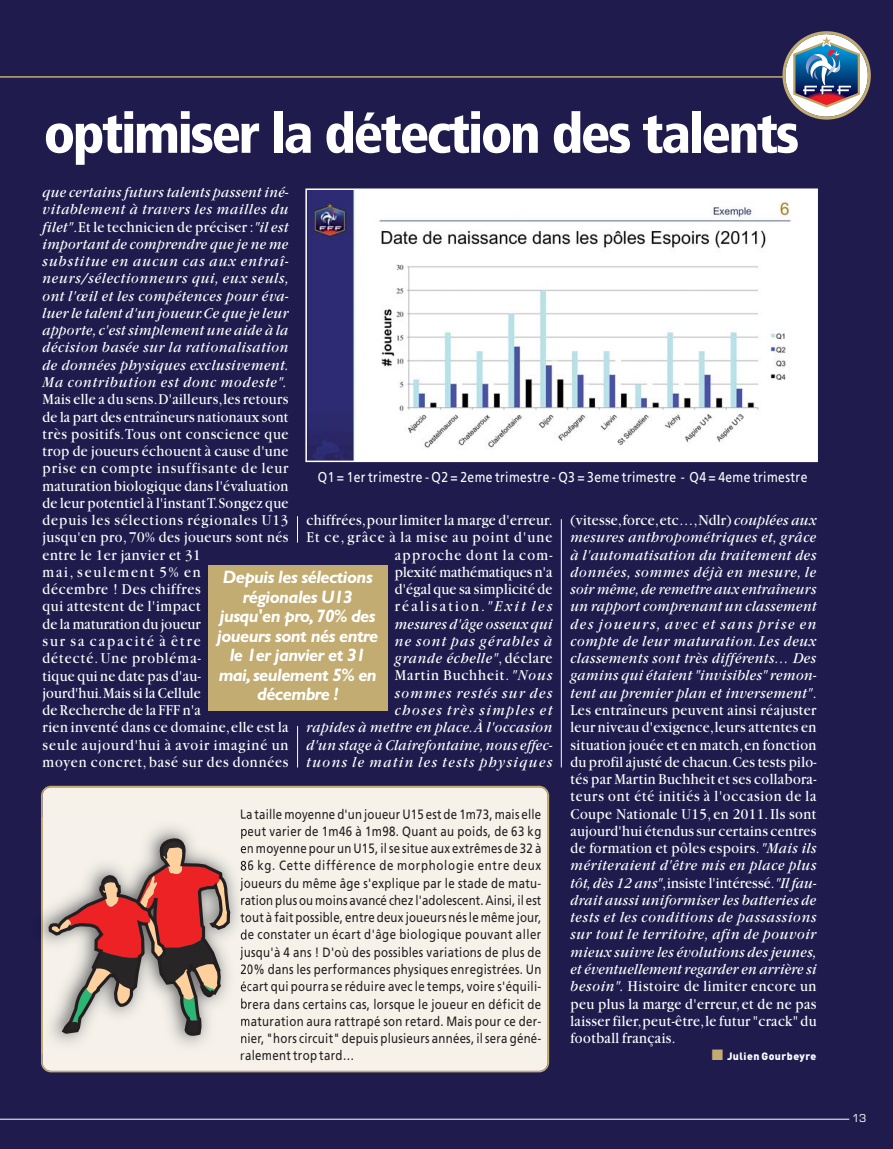
<style>
.page{position:relative;width:893px;height:1149px;background:#fff}
.page>*{position:absolute;margin:0;border:0;box-sizing:border-box;transform-origin:0 0}
.t1{font:900 condensed 55.5px "Frutiger";letter-spacing:-.045em;color:#fff}
.t2{font:italic 700 18px/19.5px "Gill Sans";letter-spacing:-.03em;color:#fff;text-align:center}
.t3{font:italic 15.75px/17.2px "Garamond";letter-spacing:.04em;color:#fff;text-align:justify;scale:.9 1}
.t4{font:15.75px/17.2px "Garamond";letter-spacing:.035em;color:#fff;scale:.9 1}
.t5{font:14.25px "Frutiger";letter-spacing:.035em;color:#fff;scale:.85 1}
.t6{font:13.5px/17.2px "Frutiger";letter-spacing:.02em;color:#231f20;text-align:justify;scale:.85 1}
.t7{font:900 10.5px "DIN";letter-spacing:.045em;color:#fff}
.t8{font:10.5px "Eurostile";color:#fff}
.s1{font-style:normal}
.s2{color:#c2ac72}
</style>
<div class="page">
<div style="left:0;top:1px;width:892px;height:1147px;background:#1f1b4d"></div>
<img style="left:782px;top:31px;width:89px;height:89px">
<svg style="left:297px;top:516px;width:1px;height:26px"></svg>
<hr style="left:561px;top:519px;width:1px;height:248px;background:#fff">
<hr style="left:297px;top:725px;width:1px;height:42px;background:#fff">
<hr style="left:0;top:76px;width:784px;height:2px;background:#c2ac72">
<hr style="left:0;top:1118px;width:849px;height:1px;background:#fff">
<div style="left:208px;top:564px;width:179px;height:146px;background:#c2ac72"></div>
<img style="left:308px;top:191px;width:507px;height:268px">
<div style="left:305px;top:188px;width:513px;height:274px;border:2px solid #fff"></div>
<div style="left:41px;top:785px;width:508px;height:286px;background:#f6f2ea"></div>
<img style="left:41px;top:817px;width:206px;height:236px">
<svg style="left:241px;top:817px;width:6px;height:38px"></svg>
<img style="left:241px;top:859px;width:6px;height:14px">
<svg style="left:240px;top:877px;width:7px;height:62px"></svg>
<svg style="left:240px;top:946px;width:7px;height:62px"></svg>
<svg style="left:241px;top:1015px;width:6px;height:10px"></svg>
<svg style="left:241px;top:1032px;width:6px;height:21px"></svg>
<svg style="left:50px;top:837px;width:182px;height:282px"></svg>
<svg style="left:47px;top:785px;width:121px;height:250px;background:#cdb1aa"></svg>
<h1 class="t1" style="left:44px;top:100px;width:757px">optimiser la détection des talents</h1>
<p class="t3" style="left:43px;top:184px;width:275px">que certains futurs talents passent iné&shy;vitablement à travers les mailles du filet"<span class="s1">. Et le technicien de préciser :</span> "il est important de comprendre que je ne me substitue en aucun cas aux entraî&shy;neurs/sélectionneurs qui, eux seuls, ont l'œil et les compétences pour éva&shy;luer le talent d'un joueur.Ce que je leur apporte, c'est simplement une aide à la décision basée sur la rationalisation de données physiques exclusivement.<br>Ma contribution est donc modeste".</p>
<p class="t4" style="left:43px;top:391px;width:275px">Mais elle a du sens. D'ailleurs, les retours de la part des entraîneurs nationaux sont très positifs. Tous ont conscience que trop de joueurs échouent à cause d'une prise en compte insuffisante de leur maturation biologique dans l'évaluation de leur potentiel à l'instant T. Songez que depuis les sélections régionales U13 jusqu'en pro, 70% des joueurs sont nés entre le 1er janvier et 31<br>mai, seulement 5% en<br>décembre ! Des chiffres<br>qui attestent de l'impact<br>de la maturation du joueur<br>sur sa capacité à être<br>détecté. Une probléma-<br>tique qui ne date pas d'au&shy;jourd'hui.Mais si la Cellule<br>de Recherche de la FFF n'a<br>rien inventé dans ce domaine, elle est la seule aujourd'hui à avoir imaginé un moyen concret, basé sur des données</p>
<p class="t5" style="left:318px;top:468px;width:577px">Q1 = 1er trimestre - Q2 = 2eme trimestre - Q3 = 3eme trimestre - Q4 = 4eme trimestre</p>
<p class="t3" style="left:306px;top:511px;width:275px;text-align:right"><span class="s1">chiffrées, pour limiter la marge d'erreur.<br>Et ce, grâce à la mise au point d'une approche dont la com-<br>plexité mathématiques n'a<br>d'égal que sa simplicité de réalisation.</span>"Exit les<br>mesures d'âge osseux qui<br>ne sont pas gérables à<br>grande échelle"<span class="s1">, déclare<br>Martin Buchheit.</span> "Nous<br>sommes restés sur des<br>choses très simples et<br>rapides à mettre en place. À l'occasion d'un stage à Clairefontaine, nous effec&shy;tuons le matin les tests physiques</p>
<p class="t3" style="left:570px;top:511px;width:275px"><span class="s1">(vitesse, force, etc…, Ndlr)</span> couplées aux mesures anthropométriques et, grâce à l'automatisation du traitement des données, sommes déjà en mesure, le soir même, de remettre aux entraîneurs un rapport comprenant un classement des joueurs, avec et sans prise en compte de leur maturation. Les deux classements sont très différents… Des gamins qui étaient "invisibles" remon&shy;tent au premier plan et inversement"<span class="s1">.<br>Les entraîneurs peuvent ainsi réajuster leur niveau d'exigence, leurs attentes en situation jouée et en match, en fonction du profil ajusté de chacun. Ces tests pilo&shy;tés par Martin Buchheit et ses collabora&shy;teurs ont été initiés à l'occasion de la Coupe Nationale U15, en 2011. Ils sont aujourd'hui étendus sur certains centres de formation et pôles espoirs.</span> "Mais ils mériteraient d'être mis en place plus tôt, dès 12 ans"<span class="s1">,insiste l'intéressé.</span>"Il fau&shy;drait aussi uniformiser les batteries de tests et les conditions de passassions sur tout le territoire, afin de pouvoir mieux suivre les évolutions des jeunes, et éventuellement regarder en arrière si besoin". <span class="s1">Histoire de limiter encore un peu plus la marge d'erreur, et de ne pas laisser filer, peut-être, le futur "crack" du football français.</span></p>
<p class="t7" style="left:712px;top:1049px;width:106px"><span class="s2">■</span> Julien Gourbeyre</p>
<p class="t2" style="left:217px;top:567px;width:162px">Depuis les sélections régionales U13 jusqu'en pro, 70% des joueurs sont nés entre le 1er janvier et 31 mai, seulement 5% en décembre !</p>
<p class="t6" style="left:240px;top:805px;width:356px">La taille moyenne d'un joueur U15 est de 1m73, mais elle peut varier de 1m46 à 1m98. Quant au poids, de 63 kg en moyenne pour un U15, il se situe aux extrêmes de 32 à 86 kg. Cette différence de morphologie entre deux joueurs du même âge s'explique par le stade de matu&shy;ration plus ou moins avancé chez l'adolescent. Ainsi, il est tout à fait possible, entre deux joueurs nés le même jour, de constater un écart d'âge biologique pouvant aller jusqu'à 4 ans ! D'où des possibles variations de plus de 20% dans les performances physiques enregistrées. Un écart qui pourra se réduire avec le temps, voire s'équili&shy;brera dans certains cas, lorsque le joueur en déficit de maturation aura rattrapé son retard. Mais pour ce der&shy;nier, "hors circuit" depuis plusieurs années, il sera géné&shy;ralement trop tard…</p>
<p class="t8" style="left:852px;top:1111px;width:16px">13</p>
</div>
